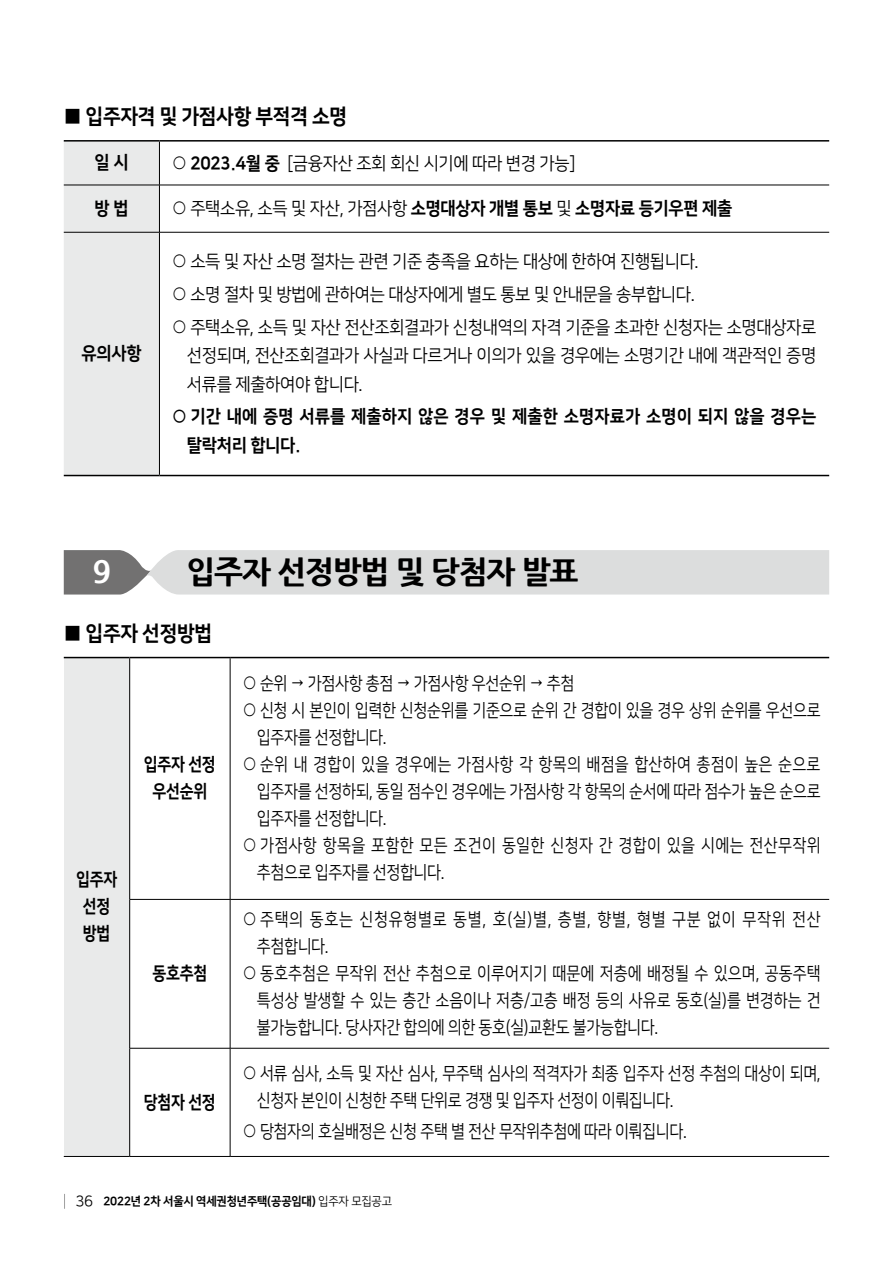
<style>
.page{position:relative;width:893px;height:1263px;background:#fff}
.page>*{position:absolute;margin:0;border:0;box-sizing:border-box;transform-origin:0 0}
.t1{font:800 31.5px "Nanum Gothic";letter-spacing:-.04em;color:#000}
.t2{font:800 31.5px "Nanum Gothic";color:#fff}
.t3{font:21px "Nanum Square OTFEB";letter-spacing:-.02em;color:#000;scale:.93 1}
.t4{font:18px/27px "Nanum Square OTFR";letter-spacing:-.02em;color:#000;scale:.85 1}
.t5{font:18px/28.5px "Nanum Square OTFR";letter-spacing:-.02em;color:#000;text-align:justify;scale:.9 1}
.t6{font:18px/27px "Nanum Square OTFR";letter-spacing:.025em;color:#000;scale:.85 1}
.t7{font:18px/28.5px "Nanum Square OTFEB";letter-spacing:.005em;color:#000;scale:.9 1}
.t8{font:18px/27px "Nanum Square OTFR";letter-spacing:.045em;color:#000;scale:.85 1}
.t9{font:18px "Nanum Square OTFEB";letter-spacing:-.02em;color:#000;scale:.93 1}
.t10{font:18px/27px "Nanum Square OTFEB";letter-spacing:-.02em;color:#000;text-align:center;scale:.85 1}
.t11{font:12px "Nanum Square OTFEB";letter-spacing:-.02em;color:#000;scale:.95 1}
.s1{font-family:"Nanum Square OTFEB"}
.s2{font-family:"Nanum Square OTFR"}
.s3{font-family:"Nanum Square OTFR";font-size:15px}
</style>
<div class="page">
<svg style="left:64px;top:1194px;width:1px;height:15px"></svg>
<div style="left:64px;top:142px;width:95px;height:333px;background:#e9eaea"></div>
<hr style="left:159px;top:142px;width:1px;height:43px;background:#000">
<hr style="left:64px;top:185px;width:95px;height:1px;background:#000">
<hr style="left:159px;top:185px;width:670px;height:1px;background:#000">
<hr style="left:159px;top:185px;width:1px;height:47px;background:#000">
<hr style="left:64px;top:232px;width:95px;height:1px;background:#000">
<hr style="left:159px;top:232px;width:670px;height:1px;background:#000">
<hr style="left:159px;top:232px;width:1px;height:243px;background:#000">
<hr style="left:64px;top:140px;width:95px;height:2px;background:#000">
<hr style="left:159px;top:140px;width:670px;height:2px;background:#000">
<hr style="left:64px;top:475px;width:95px;height:1px;background:#000">
<hr style="left:159px;top:475px;width:670px;height:1px;background:#000">
<svg style="left:64px;top:550px;width:765px;height:44px;background:#d2d3d3"></svg>
<div style="left:64px;top:657px;width:66px;height:499px;background:#e9eaea"></div>
<hr style="left:64px;top:1156px;width:66px;height:1px;background:#000">
<hr style="left:129px;top:658px;width:1px;height:241px;background:#000">
<hr style="left:230px;top:658px;width:1px;height:241px;background:#000">
<hr style="left:129px;top:899px;width:101px;height:1px;background:#000">
<hr style="left:129px;top:900px;width:1px;height:148px;background:#000">
<hr style="left:230px;top:899px;width:599px;height:1px;background:#000">
<hr style="left:230px;top:900px;width:1px;height:148px;background:#000">
<hr style="left:129px;top:1048px;width:101px;height:1px;background:#000">
<hr style="left:129px;top:1048px;width:1px;height:108px;background:#000">
<hr style="left:230px;top:1048px;width:599px;height:1px;background:#000">
<hr style="left:230px;top:1048px;width:1px;height:108px;background:#000">
<hr style="left:130px;top:1156px;width:100px;height:1px;background:#000">
<hr style="left:230px;top:1156px;width:599px;height:1px;background:#000">
<hr style="left:64px;top:657px;width:66px;height:1px;background:#000">
<hr style="left:130px;top:657px;width:100px;height:1px;background:#000">
<hr style="left:230px;top:657px;width:599px;height:1px;background:#000">
<p class="t3" style="left:64px;top:105px;width:306px">■ 입주자격 및 가점사항 부적격 소명</p>
<p class="t9" style="left:95px;top:153px;width:38px">일 시</p>
<p class="t5" style="left:172px;top:149px;width:449px">○ <span class="s1">2023.4월 중</span> [금융자산 조회 회신 시기에 따라 변경 가능]</p>
<p class="t9" style="left:95px;top:198px;width:38px">방 법</p>
<p class="t9" style="left:172px;top:198px;width:604px"><span class="s2">○ 주택소유, 소득 및 자산, 가점사항</span> 소명대상자 개별 통보 <span class="s2">및</span> 소명자료 등기우편 제출</p>
<p class="t9" style="left:82px;top:344px;width:66px">유의사항</p>
<p class="t5" style="left:172px;top:248px;width:586px">○ 소득 및 자산 소명 절차는 관련 기준 충족을 요하는 대상에 한하여 진행됩니다.</p>
<p class="t5" style="left:172px;top:280px;width:582px">○ 소명 절차 및 방법에 관하여는 대상자에게 별도 통보 및 안내문을 송부합니다.</p>
<p class="t5" style="left:187px;top:313px;width:701px;text-indent:-15px">○ 주택소유, 소득 및 자산 전산조회결과가 신청내역의 자격 기준을 초과한 신청자는 소명대상자로 선정되며, 전산조회결과가 사실과 다르거나 이의가 있을 경우에는 소명기간 내에 객관적인 증명 서류를 제출하여야 합니다.</p>
<p class="t7" style="left:187px;top:403px;width:701px;text-indent:-15px">○ 기간 내에 증명 서류를 제출하지 않은 경우 및 제출한 소명자료가 소명이 되지 않을 경우는 탈락처리 합니다.</p>
<h1 class="t2" style="left:93px;top:555px;width:20px">9</h1>
<h1 class="t1" style="left:186px;top:555px;width:394px">입주자 선정방법 및 당첨자 발표</h1>
<p class="t3" style="left:64px;top:622px;width:161px">■ 입주자 선정방법</p>
<p class="t10" style="left:144px;top:751px;width:86px">입주자 선정 우선순위</p>
<p class="t10" style="left:76px;top:866px;width:50px">입주자 선정 방법</p>
<p class="t10" style="left:153px;top:960px;width:66px">동호추첨</p>
<p class="t10" style="left:144px;top:1089px;width:86px">당첨자 선정</p>
<p class="t4" style="left:243px;top:671px;width:392px">○ 순위 → 가점사항 총점 → 가점사항 우선순위 → 추첨</p>
<p class="t4" style="left:257px;top:698px;width:665px;text-indent:-14px">○ 신청 시 본인이 입력한 신청순위를 기준으로 순위 간 경합이 있을 경우 상위 순위를 우선으로 입주자를 선정합니다.</p>
<p class="t4" style="left:257px;top:752px;width:665px;text-align:justify;text-indent:-14px">○ 순위 내 경합이 있을 경우에는 가점사항 각 항목의 배점을 합산하여 총점이 높은 순으로 입주자를 선정하되, 동일 점수인 경우에는 가점사항 각 항목의 순서에 따라 점수가 높은 순으로 입주자를 선정합니다.</p>
<p class="t6" style="left:257px;top:833px;width:665px;text-indent:-14px">○ 가점사항 항목을 포함한 모든 조건이 동일한 신청자 간 경합이 있을 시에는 전산무작위 추첨으로 입주자를 선정합니다.</p>
<p class="t8" style="left:257px;top:906px;width:665px;text-indent:-14px">○ 주택의 동호는 신청유형별로 동별, 호(실)별, 층별, 향별, 형별 구분 없이 무작위 전산 추첨합니다.</p>
<p class="t4" style="left:257px;top:960px;width:665px;text-align:justify;text-indent:-14px">○ 동호추첨은 무작위 전산 추첨으로 이루어지기 때문에 저층에 배정될 수 있으며, 공동주택 특성상 발생할 수 있는 층간 소음이나 저층/고층 배정 등의 사유로 동호(실)를 변경하는 건 불가능합니다. 당사자간 합의에 의한 동호(실)교환도 불가능합니다.</p>
<p class="t4" style="left:257px;top:1060px;width:665px;text-indent:-14px">○ 서류 심사, 소득 및 자산 심사, 무주택 심사의 적격자가 최종 입주자 선정 추첨의 대상이 되며, 신청자 본인이 신청한 주택 단위로 경쟁 및 입주자 선정이 이뤄집니다.</p>
<p class="t4" style="left:243px;top:1118px;width:524px">○ 당첨자의 호실배정은 신청 주택 별 전산 무작위추첨에 따라 이뤄집니다.</p>
<p class="t11" style="left:75px;top:1194px;width:335px"><span class="s3">36</span> 2022년 2차 서울시 역세권청년주택(공공임대) <span class="s2">입주자 모집공고</span></p>
</div>
